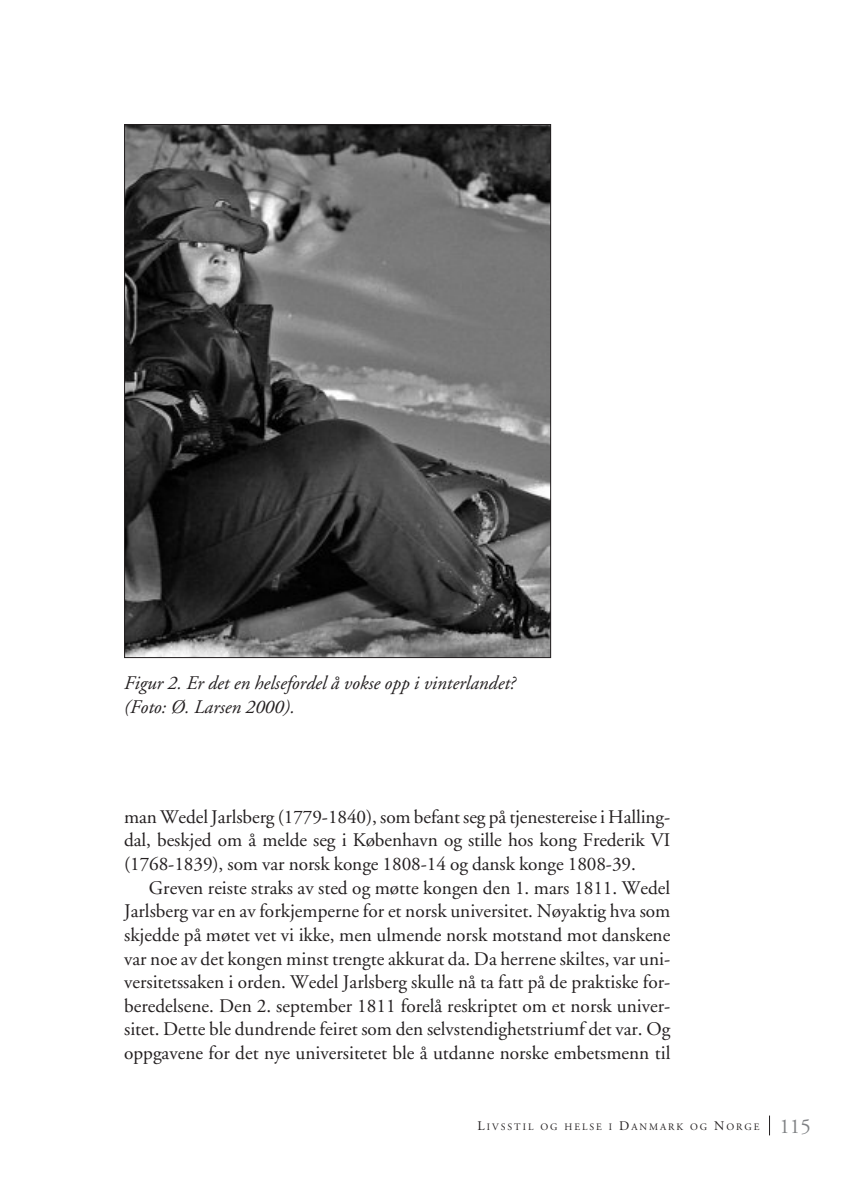
<style>
.page{position:relative;width:844px;height:1191px;background:#fff}
.page>*{position:absolute;margin:0;border:0;box-sizing:border-box;transform-origin:0 0}
.t1{font:19.25px/23.6px "Adobe Garamond";color:#231f20;text-align:justify}
.t2{font:italic 19.25px/23.6px "Adobe Garamond";color:#231f20}
.t3{font:9.8px "Adobe Garamond";letter-spacing:.2em;color:#231f20}
.s1{font-size:13.12px}
.s2{font-size:21px;color:#808285}
</style>
<div class="page">
<svg style="left:769px;top:1115px;width:1px;height:20px"></svg>
<img style="left:126px;top:126px;width:423px;height:530px">
<p class="t2" style="left:124px;top:673px;width:393px">Figur 2. Er det en helsefordel å vokse opp i vinterlandet? (Foto: Ø. Larsen 2000).</p>
<p class="t1" style="left:124px;top:806px;width:547px">man Wedel Jarlsberg (1779-1840), som befant seg på tjenestereise i Halling&shy;dal, beskjed om å melde seg i København og stille hos kong Frederik VI (1768-1839), som var norsk konge 1808-14 og dansk konge 1808-39.</p>
<p class="t1" style="left:124px;top:877px;width:547px;text-indent:25px">Greven reiste straks av sted og møtte kongen den 1. mars 1811. Wedel Jarlsberg var en av forkjemperne for et norsk universitet. Nøyaktig hva som skjedde på møtet vet vi ikke, men ulmende norsk motstand mot danskene var noe av det kongen minst trengte akkurat da. Da herrene skiltes, var uni&shy;versitetssaken i orden. Wedel Jarlsberg skulle nå ta fatt på de praktiske for&shy;beredelsene. Den 2. september 1811 forelå reskriptet om et norsk univer&shy;sitet. Dette ble dundrende feiret som den selvstendighetstriumf det var. Og oppgavene for det nye universitetet ble å utdanne norske embetsmenn til</p>
<p class="t3" style="left:477px;top:1123px;width:335px"><span class="s1">L</span>IVSSTIL OG HELSE I <span class="s1">D</span>ANMARK OG <span class="s1">N</span>ORGE <span class="s2">115</span></p>
</div>
